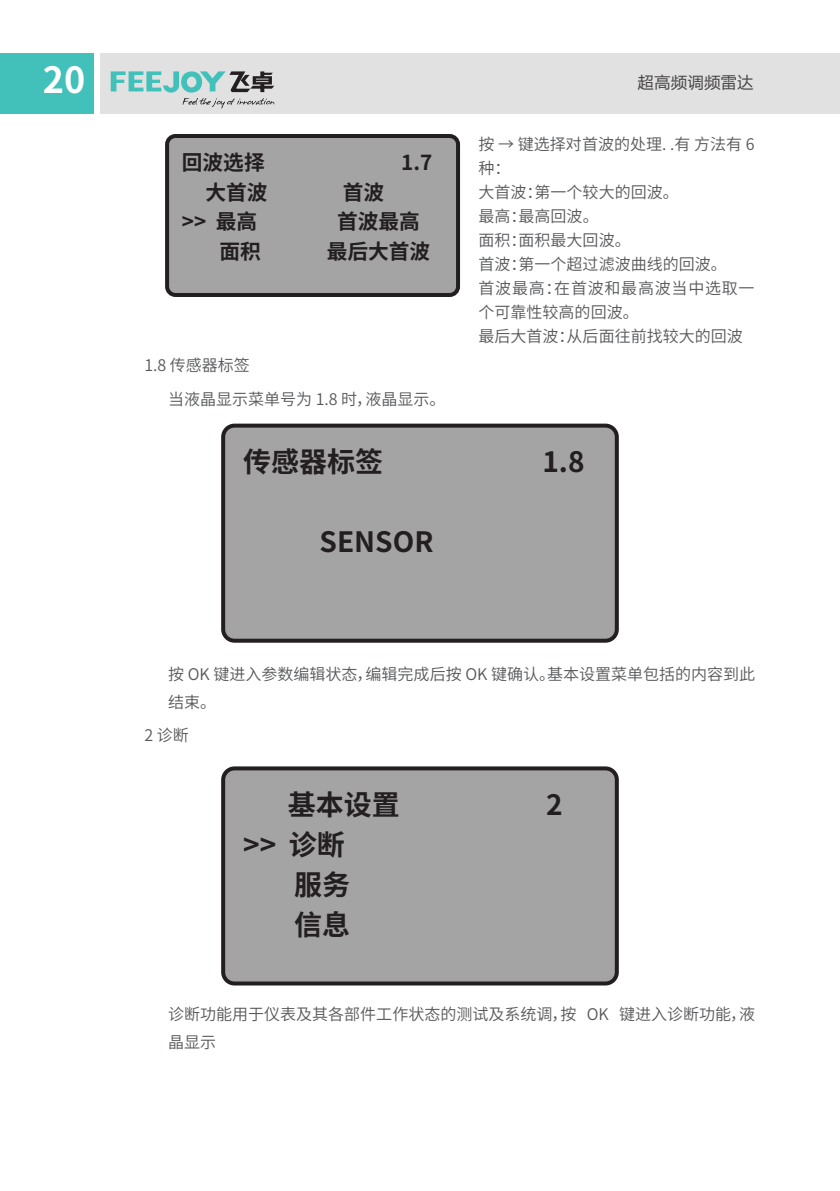
<style>
.page{position:relative;width:840px;height:1191px;background:#fff}
.page>*{position:absolute;margin:0;border:0;box-sizing:border-box;transform-origin:0 0}
.t1{font:700 36px "Source Han Sans CN";color:#fff}
.t2{font:700 28px/40px "Source Han Sans CN";color:#231f20}
.t3{font:700 20.6px "Source Han Sans CN";color:#231f20}
.t4{font:16px/24px "Source Han Sans CN";color:#57585a}
.t5{font:16px "Microsoft Ya Hei";letter-spacing:.04em;color:#231f20}
</style>
<div class="page">
<div style="left:0;top:54px;width:93px;height:60px;background:#42c0ba"></div>
<div style="left:100px;top:54px;width:739px;height:60px;background:#e0e1e0"></div>
<svg style="left:111px;top:71px;width:163px;height:37px"></svg>
<div style="left:223px;top:425px;width:393px;height:215px;background:#a5a4a4;border-radius:11px"></div>
<div style="left:221px;top:423px;width:397px;height:219px;border:4px solid #231f20;border-radius:11px"></div>
<div style="left:223px;top:768px;width:393px;height:215px;background:#a5a4a4;border-radius:11px"></div>
<div style="left:221px;top:766px;width:397px;height:219px;border:4px solid #231f20;border-radius:11px"></div>
<div style="left:167px;top:136px;width:291px;height:159px;background:#a5a4a4;border-radius:8px"></div>
<div style="left:165px;top:134px;width:295px;height:163px;border:4px solid #231f20;border-radius:8px"></div>
<h1 class="t1" style="left:43px;top:59px;width:44px">20</h1>
<p class="t5" style="left:637px;top:72px;width:117px">超高频调频雷达</p>
<p class="t3" style="left:182px;top:151px;width:84px">回波选择</p>
<p class="t3" style="left:401px;top:151px;width:33px">1.7</p>
<p class="t3" style="left:205px;top:180px;width:64px">大首波</p>
<p class="t3" style="left:342px;top:180px;width:43px">首波</p>
<p class="t3" style="left:182px;top:210px;width:77px">&gt;&gt; 最高</p>
<p class="t3" style="left:337px;top:210px;width:84px">首波最高</p>
<p class="t3" style="left:219px;top:240px;width:43px">面积</p>
<p class="t3" style="left:326px;top:240px;width:105px">最后大首波</p>
<p class="t4" style="left:144px;top:354px;width:107px">1.8 传感器标签</p>
<p class="t4" style="left:168px;top:387px;width:279px">当液晶显示菜单号为 1.8 时，液晶显示。</p>
<p class="t4" style="left:478px;top:132px;width:277px">按 → 键选择对首波的处理. .有 方法有 6种：<br>大首波：第一个较大的回波。<br>最高：最高回波。<br>面积：面积最大回波。<br>首波：第一个超过滤波曲线的回波。<br>首波最高：在首波和最高波当中选取一个可靠性较高的回波。<br>最后大首波：从后面往前找较大的回波</p>
<h2 class="t2" style="left:243px;top:442px;width:141px">传感器标签</h2>
<h2 class="t2" style="left:542px;top:442px;width:44px">1.8</h2>
<h2 class="t2" style="left:319px;top:522px;width:115px">SENSOR</h2>
<p class="t4" style="left:168px;top:660px;width:588px;line-height:28px">按 OK 键进入参数编辑状态，编辑完成后按 OK 键确认。基本设置菜单包括的内容到此结束。</p>
<p class="t4" style="left:144px;top:724px;width:46px">2 诊断</p>
<h2 class="t2" style="left:287px;top:785px;width:113px">基本设置</h2>
<h2 class="t2" style="left:546px;top:785px;width:18px">2</h2>
<h2 class="t2" style="left:294px;top:825px;width:57px;text-indent:-51px">&gt;&gt; 诊断服务信息</h2>
<p class="t4" style="left:168px;top:1000px;width:588px;line-height:28px">诊断功能用于仪表及其各部件工作状态的测试及系统调，按 OK 键进入诊断功能，液晶显示</p>
</div>
